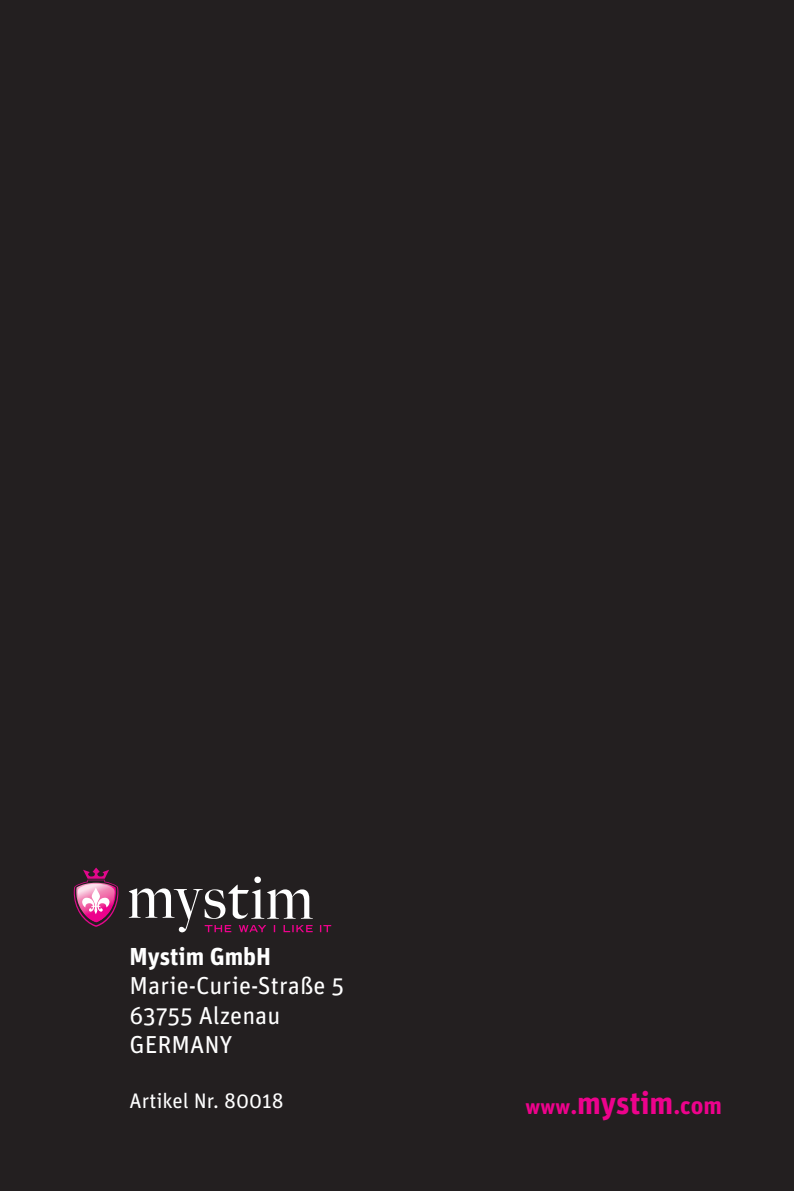
<style>
.page{position:relative;width:794px;height:1191px;background:#231f20}
.page>*{position:absolute;margin:0;border:0;box-sizing:border-box;transform-origin:0 0}
.t1{font:700 31.5px "Unit Pro";color:#ed028c}
.t2{font:24.5px/29.4px "Unit Pro";color:#fff}
.t3{font:700 24.5px "Unit Pro";color:#fff}
.t4{font:21px "Unit Pro";color:#fff}
.s1{font-size:21px}
.s2{font-size:24.15px}
.s3{font-size:24.5px}
</style>
<div class="page">
<svg style="left:129px;top:876px;width:202px;height:56px"></svg>
<svg style="left:74px;top:867px;width:44px;height:59px"></svg>
<p class="t3" style="left:130px;top:938px;width:143px">Mystim GmbH</p>
<p class="t2" style="left:130px;top:969px;width:216px">Marie-Curie-Straße 5<br>63755 Alzenau<br>GERMANY</p>
<p class="t4" style="left:130px;top:1085px;width:155px">Artikel Nr. 80018</p>
<p class="t1" style="left:525px;top:1079px;width:198px"><span class="s1">www</span><span class="s2">.</span>mystim<span class="s2">.</span><span class="s3">com</span></p>
</div>
